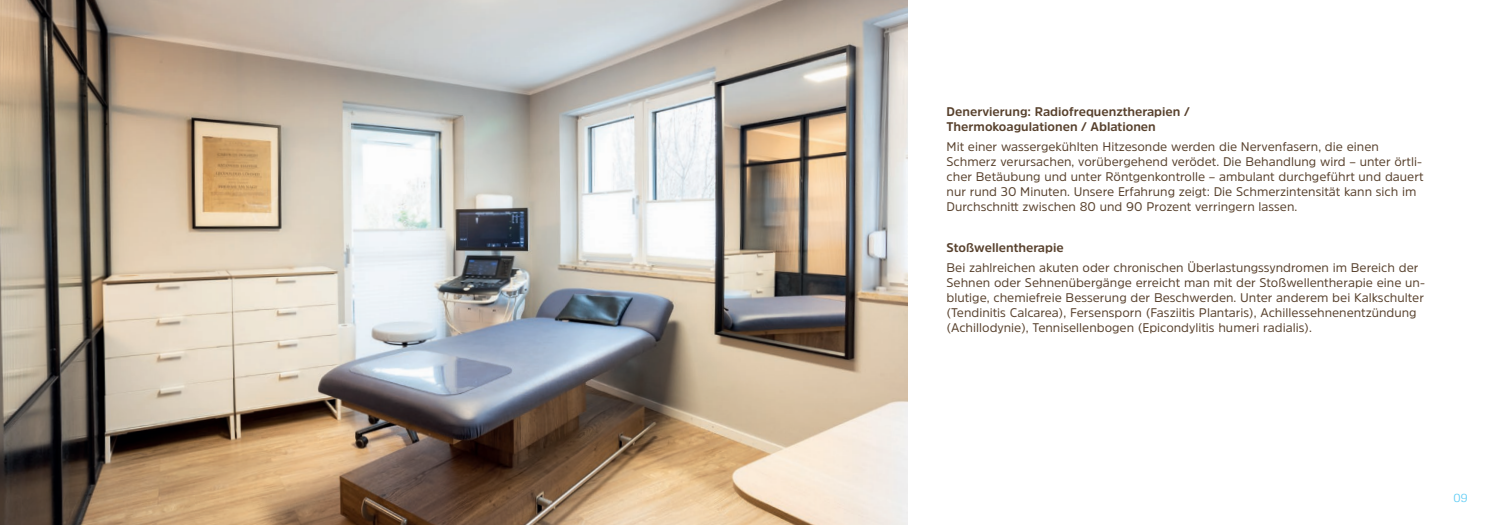
<style>
.page{position:relative;width:1489px;height:525px;background:#fff}
.page>*{position:absolute;margin:0;border:0;box-sizing:border-box;transform-origin:0 0}
.t1{font:12.5px/15px "Amsi Pro";color:#58412d}
.t2{font:700 12.5px/15px "Amsi Pro";color:#58412d}
.t3{font:12.5px "Alianza Slab 300";color:#5dccf5}
</style>
<div class="page">
<img style="left:1px;top:0;width:906px;height:524px">
<img style="left:1px;top:524px;width:907px;height:1px">
<img style="left:0;top:0;width:1px;height:524px">
<p class="t2" style="left:946px;top:104px;width:245px">Denervierung: Radiofrequenztherapien /<br>Thermo koagulationen / Ablationen</p>
<p class="t1" style="left:946px;top:139px;width:478px">Mit einer wassergekühlten Hitzesonde werden die Nerven fasern, die einen Schmerz verursachen, vorübergehend verödet. Die Behandlung wird – unter örtli&shy;cher Betäubung und unter Röntgenkontrolle – ambulant durchgeführt und dauert nur rund 30 Minuten. Unsere Erfahrung zeigt: Die Schmerzintensität kann sich im Durchschnitt zwischen 80 und 90 Prozent verringern lassen.</p>
<p class="t2" style="left:946px;top:239px;width:119px">Stoßwellentherapie</p>
<p class="t1" style="left:946px;top:260px;width:480px">Bei zahlreichen akuten oder chronischen Überlastungs syndromen im Bereich der Sehnen oder Sehnenübergänge erreicht man mit der Stoßwellentherapie eine un&shy;blutige, chemiefreie Besserung der Beschwerden. Unter anderem bei Kalkschulter (Tendinitis Calcarea), Fersensporn (Fasziitis Plantaris), Achillessehnenentzündung (Achillodynie), Tennisellenbogen (Epicondylitis humeri radialis).</p>
<p class="t3" style="left:1453px;top:491px;width:15px">09</p>
</div>
